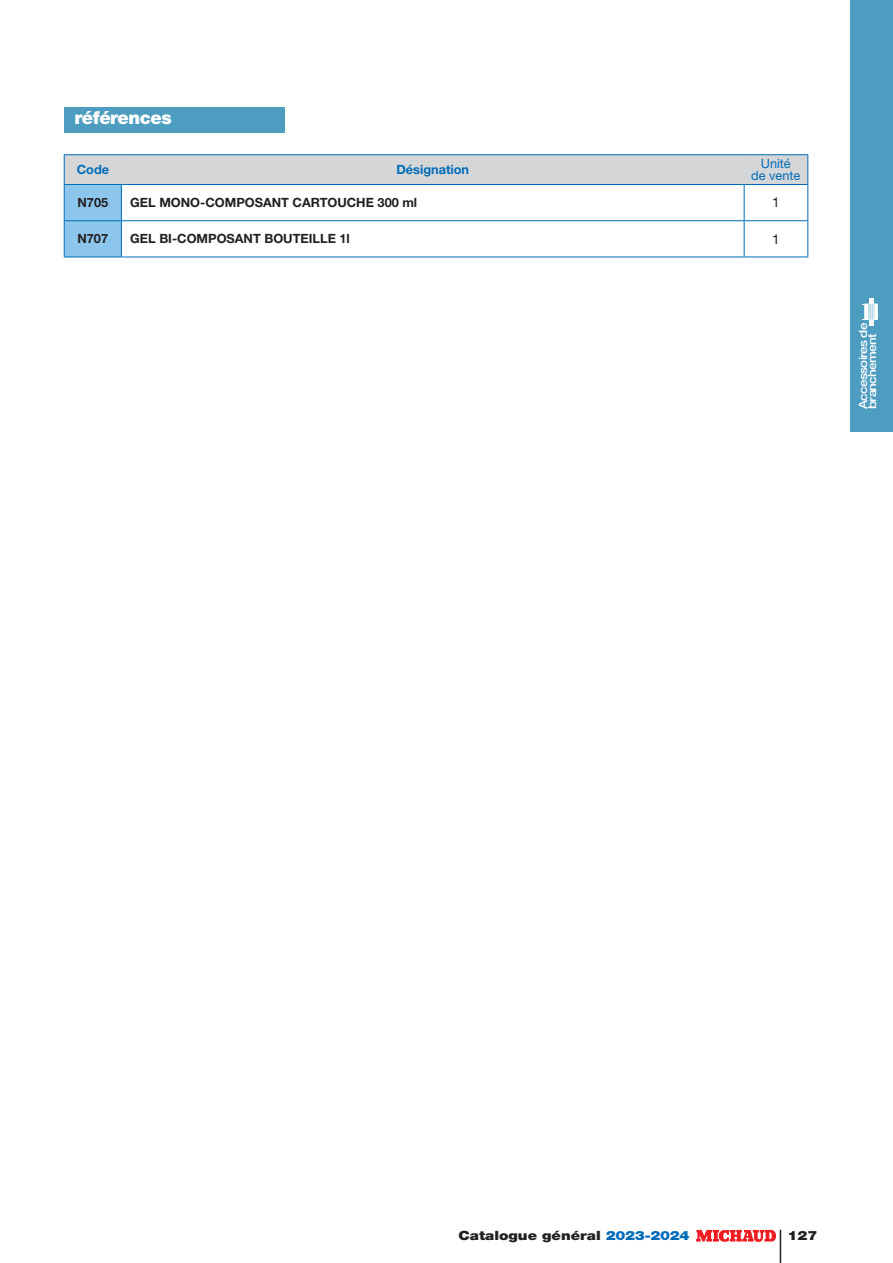
<style>
.page{position:relative;width:893px;height:1263px;background:#fff}
.page>*{position:absolute;margin:0;border:0;box-sizing:border-box;transform-origin:0 0}
.t1{font:900 18px "Helvetica Neue LT Pro";letter-spacing:-.02em;color:#fff}
.t2{font:13.5px "Helvetica Neue LT Pro";color:#231f20}
.t3{font:700 12.75px "Helvetica Neue LT Pro";color:#231f20}
.t4{font:900 12.75px "Helvetica Neue LT Pro";color:#231f20;scale:1.18 1}
.t5{font:700 12.75px "Helvetica Neue LT Pro";color:#006cb7}
.t6{font:12.75px/12px "Helvetica Neue LT Pro";color:#006cb7;text-align:center}
.t7{font:500 11.55px/9px "Helvetica Neue LT Pro";letter-spacing:-.05em;color:#fff;scale:1.18 1}
.s1{color:#006cb7}
</style>
<div class="page">
<hr style="left:0;top:0;width:1px;height:64px;background:#4d9dc0">
<hr style="left:780px;top:1230px;width:1px;height:33px;background:#231f20">
<svg style="left:696px;top:1230px;width:80px;height:12px"></svg>
<div style="left:850px;top:0;width:43px;height:432px;background:#4d9dc0"></div>
<svg style="left:862px;top:298px;width:16px;height:27px"></svg>
<div style="left:64px;top:107px;width:220px;height:26px;background:#4d9dc0"></div>
<hr style="left:64px;top:154px;width:57px;height:1px;background:#006cb7">
<hr style="left:121px;top:154px;width:623px;height:1px;background:#006cb7">
<hr style="left:744px;top:154px;width:64px;height:1px;background:#006cb7">
<svg style="left:64px;top:155px;width:744px;height:102px"></svg>
<hr style="left:64px;top:185px;width:1px;height:35px;background:#006cb7">
<hr style="left:64px;top:184px;width:57px;height:1px;background:#006cb7">
<hr style="left:121px;top:185px;width:1px;height:35px;background:#006cb7">
<hr style="left:121px;top:184px;width:623px;height:1px;background:#006cb7">
<hr style="left:744px;top:185px;width:1px;height:35px;background:#006cb7">
<hr style="left:744px;top:184px;width:64px;height:1px;background:#006cb7">
<hr style="left:807px;top:185px;width:1px;height:35px;background:#006cb7">
<hr style="left:64px;top:221px;width:1px;height:36px;background:#006cb7">
<hr style="left:64px;top:220px;width:57px;height:1px;background:#006cb7">
<hr style="left:64px;top:257px;width:57px;height:1px;background:#006cb7">
<hr style="left:121px;top:221px;width:1px;height:36px;background:#006cb7">
<hr style="left:121px;top:220px;width:623px;height:1px;background:#006cb7">
<hr style="left:121px;top:257px;width:623px;height:1px;background:#006cb7">
<hr style="left:744px;top:221px;width:1px;height:36px;background:#006cb7">
<hr style="left:744px;top:220px;width:64px;height:1px;background:#006cb7">
<hr style="left:807px;top:221px;width:1px;height:36px;background:#006cb7">
<hr style="left:744px;top:257px;width:64px;height:1px;background:#006cb7">
<h1 class="t1" style="left:74px;top:107px;width:99px">références</h1>
<p class="t5" style="left:77px;top:162px;width:34px">Code</p>
<p class="t5" style="left:396px;top:162px;width:74px">Désignation</p>
<p class="t6" style="left:751px;top:157px;width:51px">Unité<br>de vente</p>
<p class="t3" style="left:77px;top:195px;width:32px">N705</p>
<p class="t3" style="left:130px;top:195px;width:288px">GEL MONO-COMPOSANT CARTOUCHE 300 ml</p>
<p class="t2" style="left:772px;top:194px;width:9px">1</p>
<p class="t3" style="left:77px;top:231px;width:32px">N707</p>
<p class="t3" style="left:130px;top:231px;width:221px">GEL BI-COMPOSANT BOUTEILLE 1l</p>
<p class="t2" style="left:772px;top:231px;width:9px">1</p>
<p class="t7" style="left:858px;top:409px;width:75px;rotate:-90deg">Accessoires de branchement</p>
<p class="t4" style="left:458px;top:1228px;width:197px">Catalogue général <span class="s1">2023-2024</span></p>
<p class="t4" style="left:787px;top:1228px;width:27px">127</p>
</div>
